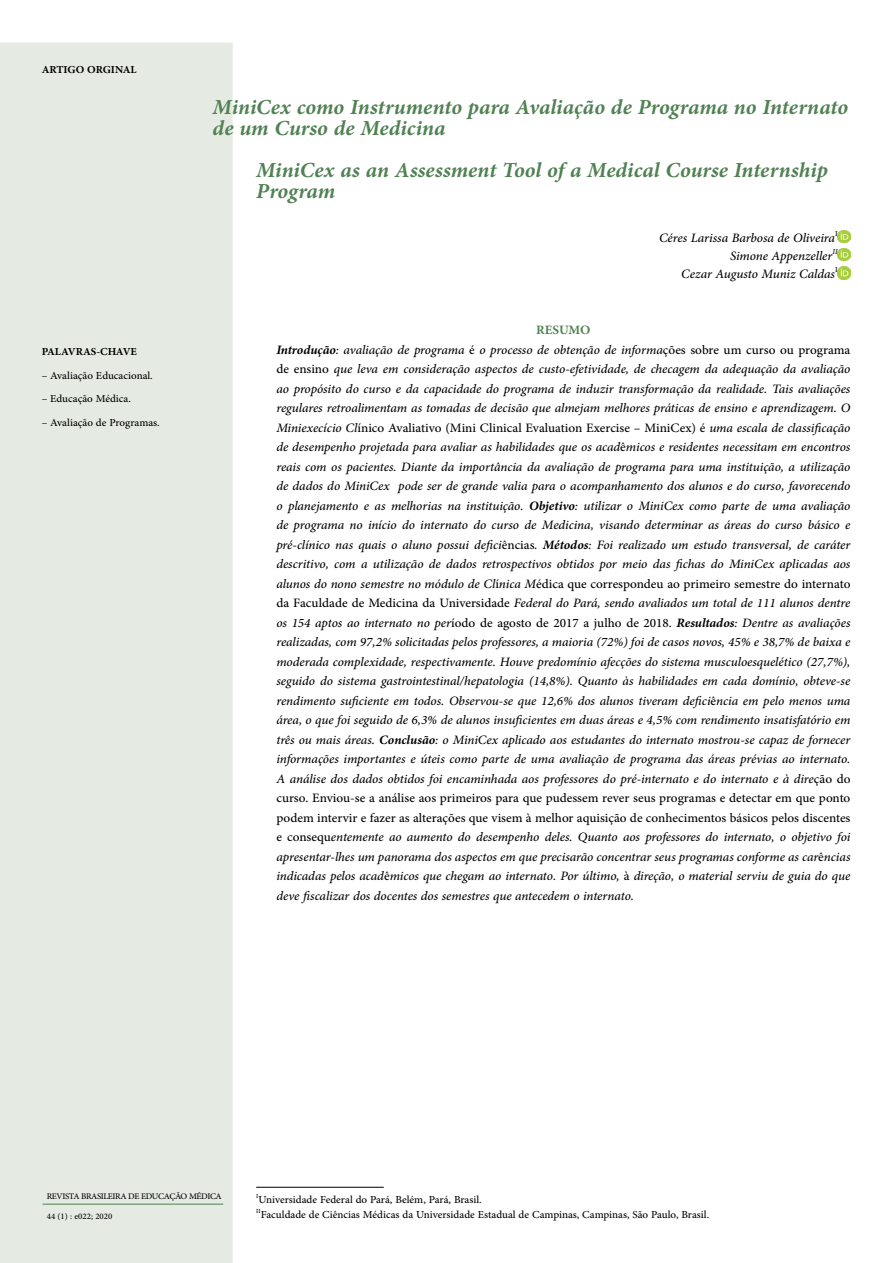
<style>
.page{position:relative;width:893px;height:1263px;background:#fff}
.page>*{position:absolute;margin:0;border:0;box-sizing:border-box;transform-origin:0 0}
.t1{font:italic 700 30px "Adobe Arabic";color:#508153}
.t2{font:italic 18px/19.5px "Adobe Arabic";letter-spacing:-.005em;color:#000;text-align:right}
.t3{font:15px/15px "Adobe Arabic";color:#000}
.t4{font:700 15px "Adobe Arabic";color:#000}
.t5{font:12px "Adobe Arabic";letter-spacing:-.03em;color:#000}
.t6{font:12px "Adobe Arabic";color:#000}
.s1{font-weight:700;font-style:normal;color:#508153}
.s2{font-weight:700}
.s3{font-style:normal}
</style>
<div class="page">
<svg style="left:838px;top:230px;width:12px;height:49px"></svg>
<hr style="left:256px;top:1187px;width:128px;height:1px;background:#000">
<div style="left:0;top:43px;width:233px;height:1220px;background:#e5ebe3"></div>
<hr style="left:43px;top:1204px;width:180px;height:1px;background:#508153">
<p class="t4" style="left:42px;top:59px;width:96px">ARTIGO ORGINAL</p>
<p class="t4" style="left:42px;top:341px;width:97px">PALAVRAS-CHAVE</p>
<p class="t3" style="left:42px;top:366px;width:113px">– Avaliação Educacional.</p>
<p class="t3" style="left:42px;top:390px;width:91px">– Educação Médica.</p>
<p class="t3" style="left:42px;top:413px;width:120px">– Avaliação de Programas.</p>
<h1 class="t1" style="left:213px;top:86px;width:637px">MiniCex como Instrumento para Avaliação de Programa no Internato</h1>
<h1 class="t1" style="left:213px;top:107px;width:234px">de um Curso de Medicina</h1>
<h1 class="t1" style="left:256px;top:149px;width:573px">MiniCex as an Assessment Tool of a Medical Course Internship</h1>
<h1 class="t1" style="left:256px;top:170px;width:81px">Program</h1>
<p class="t2" style="left:659px;top:226px;width:180px;line-height:18px">Céres Larissa Barbosa de Oliveira<sup>I<br></sup>Simone Appenzeller<sup>II<br></sup>Cezar Augusto Muniz Caldas<sup>I</sup></p>
<p class="t2" style="left:276px;top:318px;width:576px;text-align:left;text-indent:260px"><span class="s1">RESUMO<br></span><span class="s2">Introdução</span>: avaliação de programa <span class="s3">é</span> o processo de obtenção de informa<span class="s3">ções sobre um curso ou programa de ensino</span> que leva em consideração aspectos de custo-efetividade, de checagem da adequação da avaliação ao propósito do curso e da capacidade do programa de induzir transformação da realidade. Tais avaliações regulares retroalimentam as tomadas de decisão que almejam melhores práticas de ensino e aprendizagem. O Miniexecício Cl<span class="s3">ínico Avaliativo (Mini Clinical Evaluation Exercise – MiniCex) é</span> uma escala de classificação de desempenho projetada para avaliar as habilidades que os acad<span class="s3">ê</span>micos e residentes necessitam em encontros reais com os pacientes. Diante da importância da avaliação de programa para uma instituição, a utilização de dados do MiniCex pode ser de grande valia para o acompanhamento dos alunos e do curso, favorecendo o planejamento e as melhorias na instituição. <span class="s2">Objetivo</span>: utilizar o MiniCex como parte de uma avaliação de programa no início do internato do curso de Medicina, visando determinar as áreas do curso básico e pré-clínico nas quais o aluno possui defici<span class="s3">ências</span>. <span class="s2">Métodos</span>: Foi realizado um estudo transversal, de caráter descritivo, com a utilização de dados retrospectivos obtidos por meio das fichas do MiniCex aplicadas aos alunos do nono semestre no módulo de Cl<span class="s3">í</span>nica M<span class="s3">édica que correspondeu ao primeiro semestre do internato da Faculdade de Medicina da Universidade</span> Federal do Pará, sendo avaliados um total de 111 alunos dentre os 154 aptos ao internato no per<span class="s3">íodo de agosto de 2017 a julho de 2018.</span> <span class="s2">Resultados</span>: Dentre as avaliações realizadas, com 97,2% solicitadas pelos professores, a maioria (72%) foi de casos novos, 45% e 38,7% de baixa e moderada complexidade, respectivamente. Houve predomínio afecções do sistema musculoesquelético (27,7%), seguido do sistema gastrointestinal/hepatologia (14,8%). Quanto às habilidades em cada domínio, obteve-se rendimento suficiente em todos. Observou-se que 12,6% dos alunos tiveram defici<span class="s3">ê</span>ncia em pelo menos uma área, o que foi seguido de 6,3% de alunos insuficientes em duas áreas e 4,5% com rendimento insatisfatório em três ou mais áreas. <span class="s2">Conclusão</span>: o MiniCex aplicado aos estudantes do internato mostrou-se capaz de fornecer informações importantes e úteis como parte de uma avaliação de programa das áreas prévias ao internato.<br>A análise dos dados obtidos foi encaminhada aos professores do pré-internato e do internato e à dire<span class="s3">ção do curso. Enviou-se a análise aos primeiros para que pudessem rever seus programas e detectar em que ponto podem intervir e fazer as alterações que visem à melhor aquisição de conhecimentos básicos pelos discentes e consequ</span>entemente ao aumento do desempenho deles. Quanto aos professores do internato, o objetivo foi apresentar-lhes um panorama dos aspectos em que precisarão concentrar seus programas conforme as car<span class="s3">ê</span>ncias indicadas pelos acad<span class="s3">ê</span>micos que chegam ao internato. Por último, <span class="s3">à</span> direção, o material serviu de guia do que deve fiscalizar dos docentes dos semestres que antecedem o internato.</p>
<p class="t5" style="left:47px;top:1188px;width:177px">REVISTA BRASILEIRA DE EDUCAÇÃO MÉDICA</p>
<p class="t6" style="left:47px;top:1208px;width:67px">44 (1) : e022; 2020</p>
<p class="t3" style="left:256px;top:1190px;width:455px"><sup>I</sup>Universidade Federal do Pará, Belém, Pará, Brasil.<br><sup>II</sup>Faculdade de Ciências Médicas da Universidade Estadual de Campinas, Campinas, São Paulo, Brasil.</p>
</div>
